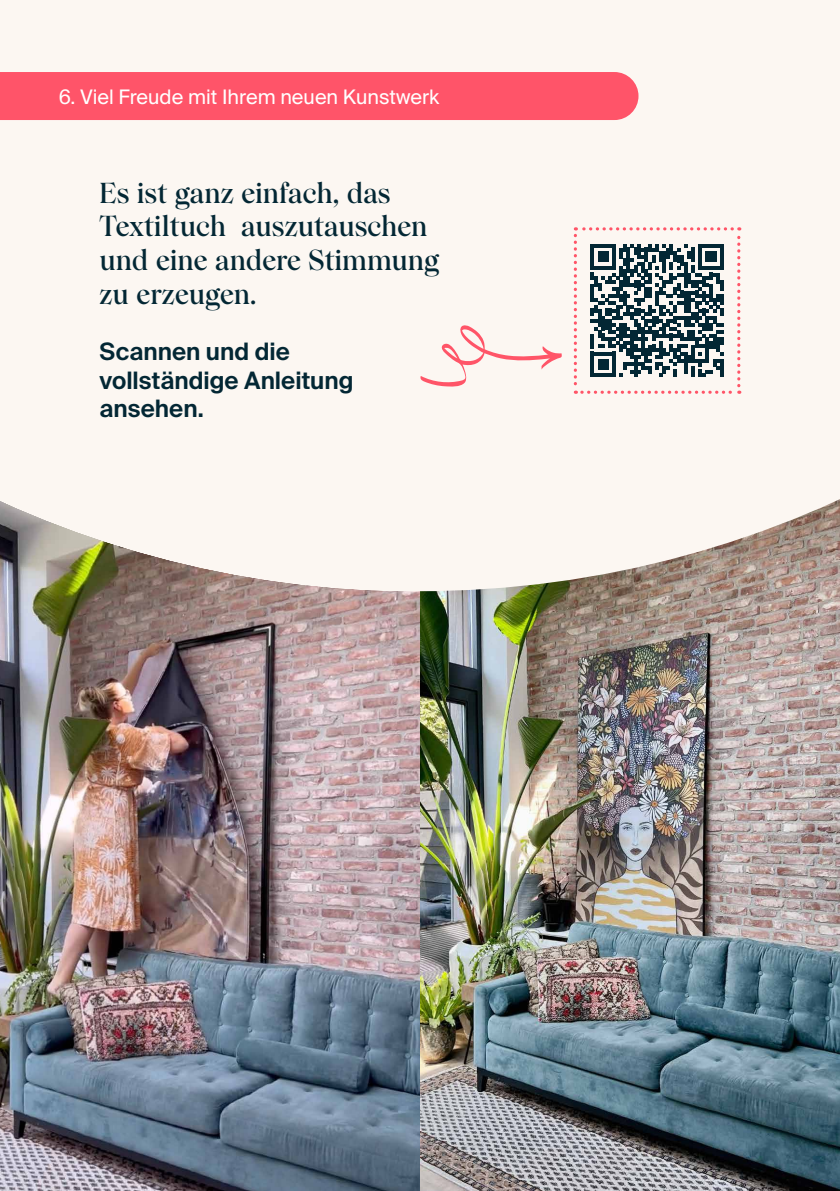
<style>
.page{position:relative;width:840px;height:1191px;background:#fff}
.page>*{position:absolute;margin:0;border:0;box-sizing:border-box;transform-origin:0 0}
.t1{font:600 28px/33.6px "Wulkan Display";color:#032734}
.t2{font:600 24px/28.8px "Suisse Intl";color:#032734}
.t3{font:20px "Suisse Intl";color:#fff}
</style>
<div class="page">
<img style="left:0;top:591px;width:839px;height:600px">
<div style="left:0;top:0;width:839px;height:591px;background:#fcf7f2"></div>
<svg style="left:573px;top:227px;width:167px;height:167px"></svg>
<svg style="left:420px;top:324px;width:141px;height:63px"></svg>
<div style="left:0;top:72px;width:638px;height:48px;background:#ff5469"></div>
<p class="t3" style="left:59px;top:85px;width:381px">6. Viel Freude mit Ihrem neuen Kunstwerk</p>
<p class="t1" style="left:99px;top:177px;width:341px">Es ist ganz einfach, das<br>Textiltuch auszutauschen und eine andere Stimmung zu erzeugen.</p>
<p class="t2" style="left:99px;top:337px;width:255px">Scannen und die vollständige Anleitung ansehen.</p>
</div>
